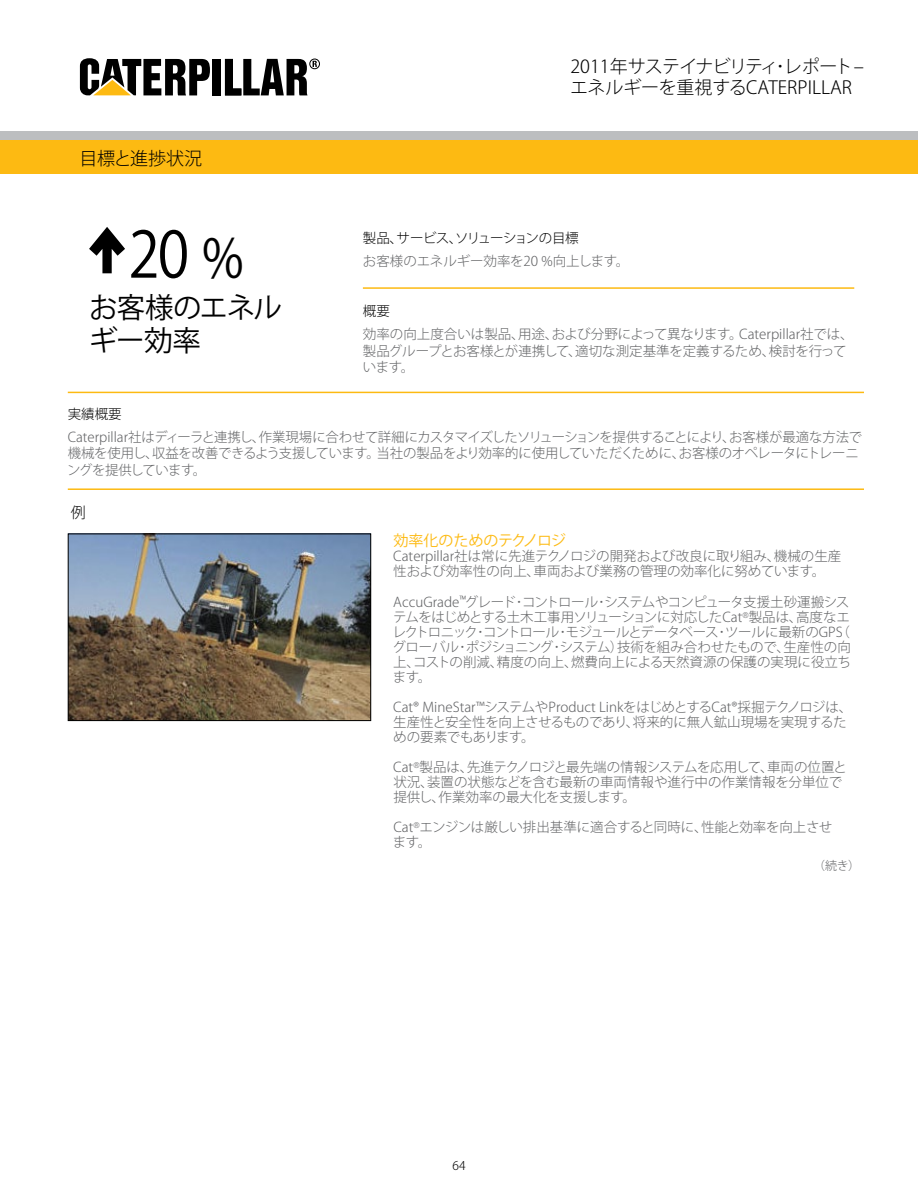
<style>
.page{position:relative;width:918px;height:1188px;background:#fff}
.page>*{position:absolute;margin:0;border:0;box-sizing:border-box;transform-origin:0 0}
.t1{font:63px "Koz Go Pro";color:#000;scale:.9 1}
.t2{font:28.5px/33px "Koz Go Pro";letter-spacing:-.025em;color:#000}
.t3{font:300 18px/21.6px "Koz Go Pro";letter-spacing:-.005em;color:#000}
.t4{font:15px "Koz Go Pro";color:#fdba12}
.t5{font:300 15px "Koz Go Pro";color:#000}
.t6{font:300 13.5px/15px "Koz Go Pro";color:#636466}
.t7{font:300 13.5px/16.5px "Koz Go Pro";letter-spacing:-.02em;color:#636466}
.t8{font:300 13.5px "Koz Go Pro";letter-spacing:-.05em;color:#000}
.t9{font:300 13.5px "Koz Go Pro";letter-spacing:-.02em;color:#000}
.t10{font:300 12px "Koz Go Pro";color:#636466}
.t11{font:300 12px "Koz Go Pro";color:#000}
.s1{font-size:54px}
</style>
<div class="page">
<div style="left:0;top:140px;width:918px;height:34px;background:#fdba12"></div>
<div style="left:0;top:131px;width:918px;height:9px;background:#bcbec0"></div>
<div style="left:213px;top:59px;width:8px;height:36px;background:#000"></div>
<svg style="left:80px;top:58px;width:130px;height:37px"></svg>
<svg style="left:225px;top:59px;width:95px;height:36px"></svg>
<hr style="left:363px;top:287px;width:491px;height:2px;background:#fdba12">
<hr style="left:68px;top:392px;width:796px;height:1px;background:#fdba12">
<hr style="left:68px;top:488px;width:796px;height:2px;background:#fdba12">
<svg style="left:89px;top:227px;width:36px;height:46px"></svg>
<img style="left:70px;top:536px;width:299px;height:183px">
<div style="left:68px;top:534px;width:303px;height:187px;border:1px solid #000"></div>
<h3 class="t3" style="left:80px;top:148px;width:124px">目標と進捗状況</h3>
<h1 class="t1" style="left:128px;top:214px;width:130px">20 <span class="s1">%</span></h1>
<h2 class="t2" style="left:89px;top:292px;width:194px">お客様のエネルギー効率</h2>
<h3 class="t3" style="left:570px;top:55px;width:295px">2011年サステイナビリティ･レポート –エネルギーを重視するCATERPILLAR</h3>
<p class="t8" style="left:363px;top:229px;width:217px">製品、サービス、ソリューションの目標</p>
<p class="t6" style="left:363px;top:254px;width:268px">お客様のエネルギー効率を20 %向上します。</p>
<p class="t9" style="left:363px;top:302px;width:28px">概要</p>
<p class="t6" style="left:363px;top:326px;width:492px;line-height:16.5px">効率の向上度合いは製品、用途、および分野によって異なります。Caterpillar社では、製品グループとお客様とが連携して、適切な測定基準を定義するため、検討を行っています。</p>
<p class="t9" style="left:68px;top:405px;width:56px">実績概要</p>
<p class="t7" style="left:67px;top:429px;width:797px">Caterpillar社はディーラと連携し、作業現場に合わせて詳細にカスタマイズしたソリューションを提供することにより、お客様が最適な方法で機械を使用し、収益を改善できるよう支援しています。当社の製品をより効率的に使用していただくために、お客様のオペレータにトレーニングを提供しています。</p>
<p class="t5" style="left:71px;top:503px;width:16px">例</p>
<p class="t4" style="left:393px;top:530px;width:174px">効率化のためのテクノロジ</p>
<p class="t6" style="left:393px;top:548px;width:450px">Caterpillar社は常に先進テクノロジの開発および改良に取り組み、機械の生産性および効率性の向上、車両および業務の管理の効率化に努めています。</p>
<p class="t6" style="left:392px;top:595px;width:460px;text-align:justify">AccuGrade<sup>™</sup>グレード･コントロール･システムやコンピュータ支援土砂運搬システムをはじめとする土木工事用ソリューションに対応したCat<sup>®</sup>製品は、高度なエレクトロニック･コントロール･モジュールとデータベース･ツールに最新のGPS（グローバル･ポジショニング･システム）技術を組み合わせたもので、生産性の向上、コストの削減、精度の向上、燃費向上による天然資源の保護の実現に役立ちます。</p>
<p class="t6" style="left:393px;top:700px;width:461px">Cat® MineStar™システムやProduct LinkをはじめとするCat®採掘テクノロジは、生産性と安全性を向上させるものであり、将来的に無人鉱山現場を実現するための要素でもあります。</p>
<p class="t6" style="left:393px;top:760px;width:455px">Cat<sup>®</sup>製品は、先進テクノロジと最先端の情報システムを応用して、車両の位置と状況、装置の状態などを含む最新の車両情報や進行中の作業情報を分単位で提供し、作業効率の最大化を支援します。</p>
<p class="t6" style="left:393px;top:820px;width:441px">Cat<sup>®</sup>エンジンは厳しい排出基準に適合すると同時に、性能と効率を向上させます。</p>
<p class="t10" style="left:813px;top:857px;width:48px">（続き）</p>
<p class="t11" style="left:452px;top:1158px;width:15px">64</p>
</div>
